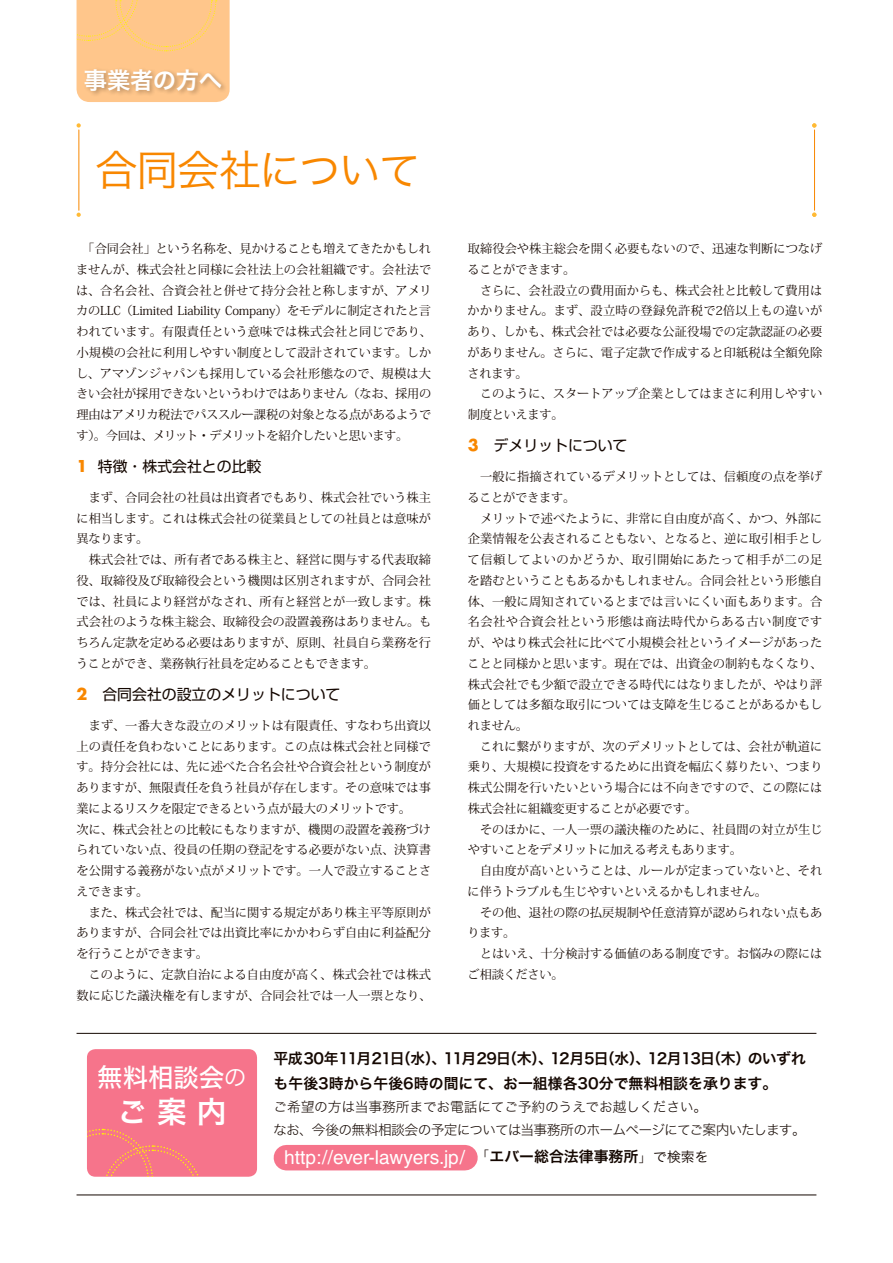
<style>
.page{position:relative;width:893px;height:1263px;background:#fff}
.page>*{position:absolute;margin:0;border:0;box-sizing:border-box;transform-origin:0 0}
.t1{font:42.45px "Hira Kaku Std N W3";letter-spacing:-.055em;color:#f88700}
.t2{font:29.7px "Hira Kaku Std N W6";color:#fff}
.t3{font:25.5px "Hira Kaku Std N W5";letter-spacing:-.01em;color:#fff}
.t4{font:23.4px "Hira Kaku Std N W6";letter-spacing:-.02em;color:#fff}
.t5{font:19.2px "Helvetica";letter-spacing:-.01em;color:#fff}
.t6{font:14.85px/24.5px "Hira Kaku Std N W6";color:#140700}
.t7{font:14.85px "Shin Go Pr 6 N";color:#140700}
.t8{font:13.8px/22.4px "Hira Kaku Std N W2";letter-spacing:-.035em;color:#140700}
.t9{font:12.15px/20.7px "Koz Min Pro";color:#140700}
.s1{font-family:"Futura";font-weight:700;font-size:15.9px;color:#f88700}
.s2{font-family:"Hira Kaku Std N W3";font-size:23.4px}
.s3{font-family:"Hira Kaku Std N W1";font-size:14.85px;color:#140700}
.s4{font-family:"Hira Kaku Std N W6";font-size:14.85px;color:#140700}
.s5{font-family:"Hira Kaku Std N W3";font-size:13.8px;color:#140700}
</style>
<div class="page">
<hr style="left:814px;top:130px;width:1px;height:80px;background:#f88700">
<hr style="left:79px;top:130px;width:1px;height:80px;background:#f88700">
<svg style="left:77px;top:123px;width:4px;height:5px"></svg>
<svg style="left:77px;top:213px;width:4px;height:4px"></svg>
<hr style="left:77px;top:1195px;width:739px;height:1px;background:#140700">
<hr style="left:77px;top:1033px;width:739px;height:1px;background:#140700">
<svg style="left:812px;top:123px;width:4px;height:5px"></svg>
<svg style="left:812px;top:213px;width:4px;height:4px"></svg>
<div style="left:77px;top:0;width:153px;height:102px;background:#ffc68b"></div>
<div style="left:83px;top:66px;width:145px;height:31px;background:#140700;opacity:.3"></div>
<div style="left:87px;top:1049px;width:170px;height:128px;background:#f6748b;border-radius:9px"></div>
<svg style="left:87px;top:1128px;width:117px;height:49px"></svg>
<div style="left:286px;top:1145px;width:179px;height:25px;background:#f6748b"></div>
<h3 class="t4" style="left:84px;top:62px;width:140px">事業者の方へ</h3>
<h1 class="t1" style="left:95px;top:138px;width:327px">合同会社について</h1>
<p class="t9" style="left:76px;top:238px;width:357px;text-align:justify">　「合同会社」という名称を、見かけることも増えてきたかもしれませんが、株式会社と同様に会社法上の会社組織です。会社法では、合名会社、合資会社と併せて持分会社と称しますが、アメリカのLLC（Limited Liability Company）をモデルに制定されたと言われています。有限責任という意味では株式会社と同じであり、小規模の会社に利用しやすい制度として設計されています。しかし、アマゾンジャパンも採用している会社形態なので、規模は大きい会社が採用できないというわけではありません（なお、採用の理由はアメリカ税法でパススルー課税の対象となる点があるようです）。今回は、メリット・デメリットを紹介したいと思います。</p>
<p class="t7" style="left:77px;top:454px;width:186px"><span class="s1">1</span> 特徴・株式会社との比較</p>
<p class="t9" style="left:76px;top:487px;width:356px">　まず、合同会社の社員は出資者でもあり、株式会社でいう株主に相当します。これは株式会社の従業員としての社員とは意味が異なります。<br>　株式会社では、所有者である株主と、経営に関与する代表取締役、取締役及び取締役会という機関は区別されますが、合同会社では、社員により経営がなされ、所有と経営とが一致します。株式会社のような株主総会、取締役会の設置義務はありません。もちろん定款を定める必要はありますが、原則、社員自ら業務を行うことができ、業務執行社員を定めることもできます。</p>
<p class="t7" style="left:77px;top:682px;width:265px"><span class="s1">2</span>　合同会社の設立のメリットについて</p>
<p class="t9" style="left:76px;top:715px;width:356px">　まず、一番大きな設立のメリットは有限責任、すなわち出資以上の責任を負わないことにあります。この点は株式会社と同様です。持分会社には、先に述べた合名会社や合資会社という制度がありますが、無限責任を負う社員が存在します。その意味では事業によるリスクを限定できるという点が最大のメリットです。<br>次に、株式会社との比較にもなりますが、機関の設置を義務づけられていない点、役員の任期の登記をする必要がない点、決算書を公開する義務がない点がメリットです。一人で設立することさえできます。<br>　また、株式会社では、配当に関する規定があり株主平等原則がありますが、合同会社では出資比率にかかわらず自由に利益配分を行うことができます。<br>　このように、定款自治による自由度が高く、株式会社では株式数に応じた議決権を有しますが、合同会社では一人一票となり、</p>
<p class="t9" style="left:468px;top:238px;width:356px">取締役会や株主総会を開く必要もないので、迅速な判断につなげることができます。<br>　さらに、会社設立の費用面からも、株式会社と比較して費用はかかりません。まず、設立時の登録免許税で2倍以上もの違いがあり、しかも、株式会社では必要な公証役場での定款認証の必要がありません。さらに、電子定款で作成すると印紙税は全額免除されます。<br>　このように、スタートアップ企業としてはまさに利用しやすい制度といえます。</p>
<p class="t7" style="left:468px;top:433px;width:161px"><span class="s1">3</span>　デメリットについて</p>
<p class="t9" style="left:467px;top:466px;width:357px">　一般に指摘されているデメリットとしては、信頼度の点を挙げることができます。<br>　メリットで述べたように、非常に自由度が高く、かつ、外部に企業情報を公表されることもない、となると、逆に取引相手として信頼してよいのかどうか、取引開始にあたって相手が二の足を踏むということもあるかもしれません。合同会社という形態自体、一般に周知されているとまでは言いにくい面もあります。合名会社や合資会社という形態は商法時代からある古い制度ですが、やはり株式会社に比べて小規模会社というイメージがあったことと同様かと思います。現在では、出資金の制約もなくなり、株式会社でも少額で設立できる時代にはなりましたが、やはり評価としては多額な取引については支障を生じることがあるかもしれません。<br>　これに繋がりますが、次のデメリットとしては、会社が軌道に乗り、大規模に投資をするために出資を幅広く募りたい、つまり株式公開を行いたいという場合には不向きですので、この際には株式会社に組織変更することが必要です。<br>　そのほかに、一人一票の議決権のために、社員間の対立が生じやすいことをデメリットに加える考えもあります。<br>　自由度が高いということは、ルールが定まっていないと、それに伴うトラブルも生じやすいといえるかもしれません。<br>　その他、退社の際の払戻規制や任意清算が認められない点もあります。<br>　とはいえ、十分検討する価値のある制度です。お悩みの際にはご相談ください。</p>
<h3 class="t3" style="left:97px;top:1058px;width:151px">無料相談会<span class="s2">の</span></h3>
<h2 class="t2" style="left:117px;top:1088px;width:111px">ご 案 内</h2>
<p class="t6" style="left:273px;top:1047px;width:534px">平成30年11月21日（水）、11月29日（木）、12月5日（水）、12月13日（木）のいずれも午後3時から午後6時の間にて、お一組様各30分で無料相談を承ります。</p>
<p class="t8" style="left:273px;top:1096px;width:534px">ご希望の方は当事務所までお電話にてご予約のうえでお越しください。<br>なお、今後の無料相談会の予定については当事務所のホームページにてご案内いたします。</p>
<h3 class="t5" style="left:284px;top:1145px;width:426px">http://ever-lawyers.jp/ <span class="s3">「</span><span class="s4">エバー総合法律事務所</span><span class="s3">」</span><span class="s5">で検索を</span></h3>
</div>
